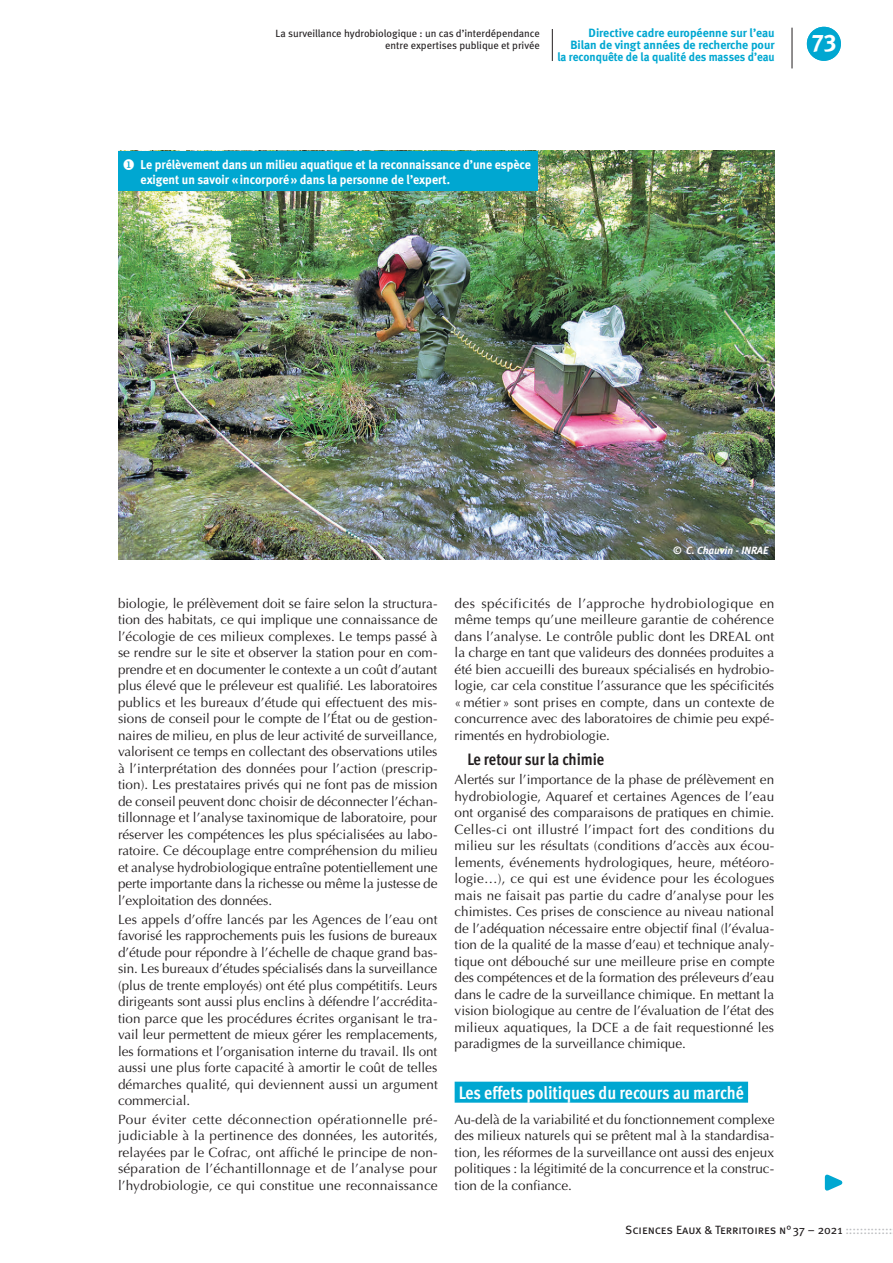
<style>
.page{position:relative;width:893px;height:1263px;background:#fff}
.page>*{position:absolute;margin:0;border:0;box-sizing:border-box;transform-origin:0 0}
.t1{font:24px "Meta Bold Caps Expert";color:#fff}
.t2{font:21px "Meta Bold Caps Expert";color:#fff}
.H1_bleu{font:700 18px "Meta Cond OT";color:#fff}
.t3{font:700 16.5px "Meta Cond OT";color:#231f20}
.t4{font:13.5px/16.5px "Optima";letter-spacing:-.005em;color:#231f20;text-align:justify}
.titre_figure{font:12.75px/15px "Meta Bold LF";color:#fff;scale:.95 1}
.t5{font:700 12px/12px "Meta";color:#00a7d1;text-align:right}
.t6{font:12px "Meta Book Caps";letter-spacing:-.005em;color:#231f20}
.roulette_article{font:10.5px/12px "Meta Book LF";color:#231f20;text-align:right}
.crédit_photo{font:italic 10.5px "Meta Bold LF";color:#fff}
.s1{color:#bcbdc0}
</style>
<div class="page">
<img style="left:118px;top:151px;width:657px;height:409px">
<hr style="left:552px;top:29px;width:1px;height:32px;background:#231f20">
<svg style="left:824px;top:1174px;width:19px;height:17px"></svg>
<div style="left:455px;top:1082px;width:293px;height:21px;background:#00a7d1"></div>
<div style="left:118px;top:151px;width:420px;height:39px;background:#00a7d1"></div>
<hr style="left:792px;top:28px;width:1px;height:40px;background:#231f20">
<div style="left:807px;top:27px;width:34px;height:34px;background:#00a7d1;border-radius:50%"></div>
<p class="roulette_article" style="left:276px;top:27px;width:266px">La surveillance hydrobiologique : un cas d’interdépendance entre expertises publique et privée</p>
<p class="t5" style="left:557px;top:27px;width:219px">Directive cadre européenne sur l’eau<br>Bilan de vingt années de recherche pour<br>la reconquête de la qualité des masses d’eau</p>
<h1 class="t1" style="left:812px;top:28px;width:26px">73</h1>
<h2 class="t2" style="left:813px;top:31px;width:23px">73</h2>
<p class="titre_figure" style="left:141px;top:157px;width:412px;text-indent:-18px">◆ Le prélèvement dans un milieu aquatique et la reconnaissance d’une espèce exigent un savoir «incorporé» dans la personne de l’expert.</p>
<p class="crédit_photo" style="left:673px;top:544px;width:97px">© C. Chauvin - INRAE</p>
<p class="t4" style="left:118px;top:595px;width:321px">biologie, le prélèvement doit se faire selon la structura&shy;tion des habitats, ce qui implique une connaissance de l’écologie de ces milieux complexes. Le temps passé à se rendre sur le site et observer la station pour en com&shy;prendre et en documenter le contexte a un coût d’autant plus élevé que le préleveur est qualifié. Les laboratoires publics et les bureaux d’étude qui effectuent des mis&shy;sions de conseil pour le compte de l’État ou de gestion&shy;naires de milieu, en plus de leur activité de surveillance, valorisent ce temps en collectant des observations utiles à l’interprétation des données pour l’action (prescrip&shy;tion). Les prestataires privés qui ne font pas de mission de conseil peuvent donc choisir de déconnecter l’échan&shy;tillonnage et l’analyse taxinomique de laboratoire, pour réserver les compétences les plus spécialisées au labo&shy;ratoire. Ce découplage entre compréhension du milieu et analyse hydrobiologique entraîne potentiellement une perte importante dans la richesse ou même la justesse de l’exploitation des données.</p>
<p class="t4" style="left:118px;top:911px;width:321px">Les appels d’offre lancés par les Agences de l’eau ont favorisé les rapprochements puis les fusions de bureaux d’étude pour répondre à l’échelle de chaque grand bas&shy;sin. Les bureaux d’études spécialisés dans la surveillance (plus de trente employés) ont été plus compétitifs. Leurs dirigeants sont aussi plus enclins à défendre l’accrédita&shy;tion parce que les procédures écrites organisant le tra&shy;vail leur permettent de mieux gérer les remplacements, les formations et l’organisation interne du travail. Ils ont aussi une plus forte capacité à amortir le coût de telles démarches qualité, qui deviennent aussi un argument commercial.</p>
<p class="t4" style="left:118px;top:1111px;width:321px">Pour éviter cette déconnection opérationnelle pré&shy;judiciable à la pertinence des données, les autorités, relayées par le Cofrac, ont affiché le principe de non&shy;séparation de l’échantillonnage et de l’analyse pour l’hydrobiologie, ce qui constitue une reconnaissance</p>
<p class="t4" style="left:455px;top:595px;width:321px">des spécificités de l’approche hydrobiologique en même temps qu’une meilleure garantie de cohérence dans l’analyse. Le contrôle public dont les DREAL ont la charge en tant que valideurs des données produites a été bien accueilli des bureaux spécialisés en hydrobio&shy;logie, car cela constitue l’assurance que les spécificités « métier » sont prises en compte, dans un contexte de concurrence avec des laboratoires de chimie peu expé&shy;rimentés en hydrobiologie.</p>
<h2 class="t3" style="left:467px;top:749px;width:138px">Le retour sur la chimie</h2>
<p class="t4" style="left:455px;top:771px;width:321px">Alertés sur l’importance de la phase de prélèvement en hydrobiologie, Aquaref et certaines Agences de l’eau ont organisé des comparaisons de pratiques en chimie.<br>Celles-ci ont illustré l’impact fort des conditions du milieu sur les résultats (conditions d’accès aux écou&shy;lements, événements hydrologiques, heure, météoro&shy;logie…), ce qui est une évidence pour les écologues mais ne faisait pas partie du cadre d’analyse pour les chimistes. Ces prises de conscience au niveau national de l’adéquation nécessaire entre objectif final (l’évalua&shy;tion de la qualité de la masse d’eau) et technique analy&shy;tique ont débouché sur une meilleure prise en compte des compétences et de la formation des préleveurs d’eau dans le cadre de la surveillance chimique. En mettant la vision biologique au centre de l’évaluation de l’état des milieux aquatiques, la DCE a de fait requestionné les paradigmes de la surveillance chimique.</p>
<p class="H1_bleu" style="left:459px;top:1081px;width:286px">Les effets politiques du recours au marché</p>
<p class="t4" style="left:455px;top:1111px;width:321px">Au-delà de la variabilité et du fonctionnement complexe des milieux naturels qui se prêtent mal à la standardisa&shy;tion, les réformes de la surveillance ont aussi des enjeux politiques : la légitimité de la concurrence et la construc&shy;tion de la confiance.</p>
<p class="t6" style="left:625px;top:1223px;width:269px">Sciences Eaux &amp; Territoires n°37 – 2021 <span class="s1">:::::::::::::</span></p>
</div>
